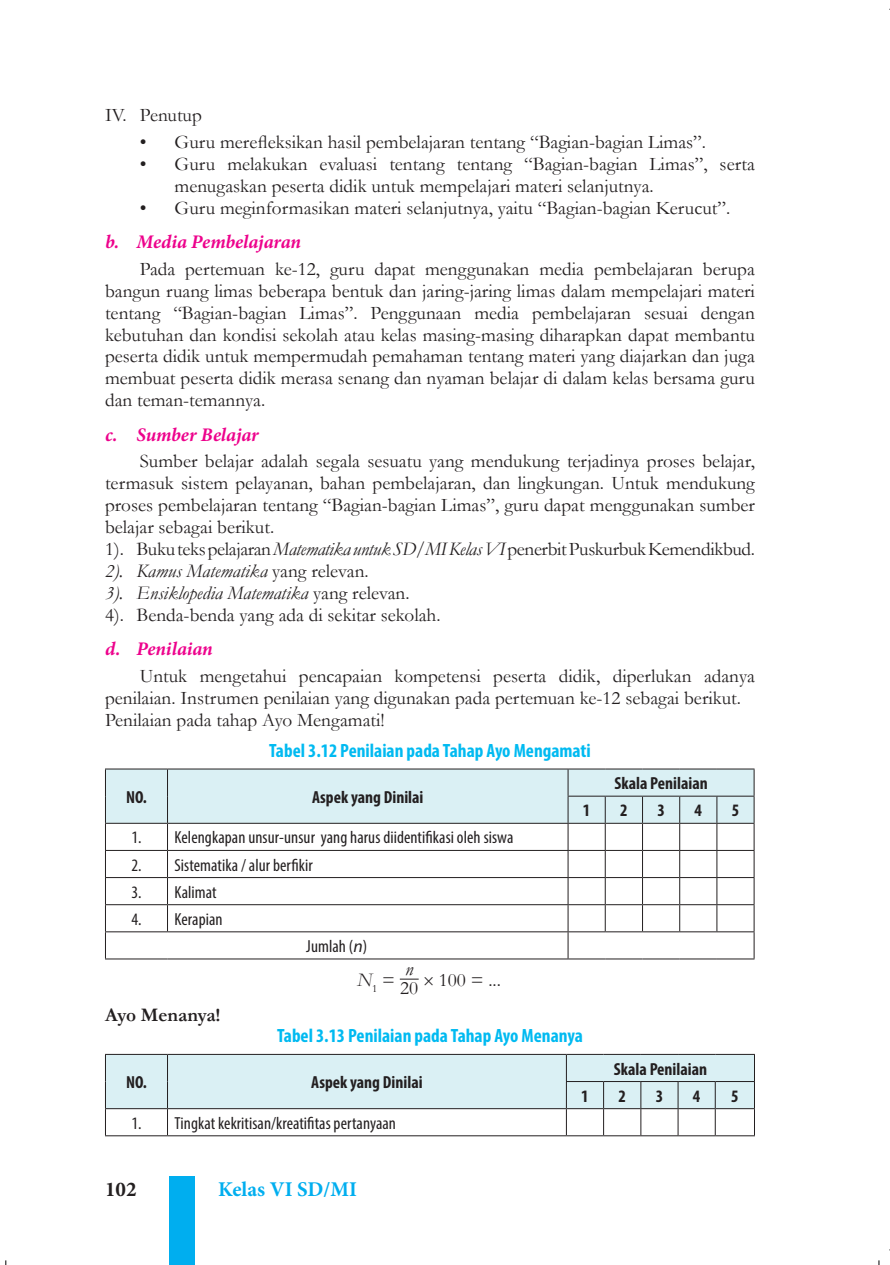
<style>
.page{position:relative;width:890px;height:1265px;background:#fff}
.page>*{position:absolute;margin:0;border:0;box-sizing:border-box;transform-origin:0 0}
.t1{font:700 21px "Minion Pro";color:#00aeef}
.t2{font:700 21px "Minion Pro";color:#231f20}
.t3{font:19.25px/21.9px "Garamond";color:#231f20}
.t4{font:700 condensed 19.25px "Myriad Pro";color:#00baf1}
.t5{font:italic 700 19.25px "Minion Pro";letter-spacing:-.005em;color:#ed028c}
.t6{font:700 19.25px "Garamond";letter-spacing:-.005em;color:#231f20}
.t7{font:italic 19.25px "Garamond";color:#231f20}
.t8{font:condensed 17.5px "Myriad Pro";letter-spacing:.005em;color:#231f20}
.t9{font:700 condensed 17.5px "Myriad Pro";color:#231f20}
.s1{font-style:italic}
.s2{font-style:italic;font-stretch:normal}
</style>
<div class="page">
<div style="left:170px;top:1176px;width:25px;height:88px;background:#00aeef"></div>
<hr style="left:105px;top:958px;width:63px;height:1px;background:#231f20">
<hr style="left:168px;top:958px;width:400px;height:1px;background:#231f20">
<hr style="left:568px;top:958px;width:37px;height:1px;background:#231f20">
<hr style="left:605px;top:958px;width:37px;height:1px;background:#231f20">
<hr style="left:642px;top:958px;width:38px;height:1px;background:#231f20">
<hr style="left:680px;top:958px;width:37px;height:1px;background:#231f20">
<hr style="left:717px;top:958px;width:37px;height:1px;background:#231f20">
<hr style="left:105px;top:768px;width:63px;height:1px;background:#231f20">
<hr style="left:168px;top:768px;width:400px;height:1px;background:#231f20">
<hr style="left:568px;top:768px;width:37px;height:1px;background:#231f20">
<hr style="left:605px;top:768px;width:37px;height:1px;background:#231f20">
<hr style="left:642px;top:768px;width:38px;height:1px;background:#231f20">
<hr style="left:680px;top:768px;width:37px;height:1px;background:#231f20">
<hr style="left:717px;top:768px;width:37px;height:1px;background:#231f20">
<svg style="left:105px;top:769px;width:650px;height:189px"></svg>
<hr style="left:105px;top:904px;width:63px;height:1px;background:#231f20">
<hr style="left:168px;top:904px;width:400px;height:1px;background:#231f20">
<hr style="left:568px;top:904px;width:37px;height:1px;background:#231f20">
<hr style="left:605px;top:904px;width:37px;height:1px;background:#231f20">
<hr style="left:642px;top:904px;width:38px;height:1px;background:#231f20">
<hr style="left:680px;top:904px;width:37px;height:1px;background:#231f20">
<hr style="left:717px;top:904px;width:37px;height:1px;background:#231f20">
<svg style="left:400px;top:978px;width:19px;height:1px"></svg>
<hr style="left:105px;top:1135px;width:63px;height:1px;background:#231f20">
<hr style="left:168px;top:1135px;width:398px;height:1px;background:#231f20">
<hr style="left:566px;top:1135px;width:38px;height:1px;background:#231f20">
<hr style="left:604px;top:1135px;width:37px;height:1px;background:#231f20">
<hr style="left:641px;top:1135px;width:37px;height:1px;background:#231f20">
<hr style="left:678px;top:1135px;width:37px;height:1px;background:#231f20">
<hr style="left:715px;top:1135px;width:40px;height:1px;background:#231f20">
<svg style="left:105px;top:1054px;width:650px;height:81px"></svg>
<hr style="left:566px;top:1108px;width:38px;height:1px;background:#231f20">
<hr style="left:604px;top:1108px;width:37px;height:1px;background:#231f20">
<hr style="left:641px;top:1108px;width:37px;height:1px;background:#231f20">
<hr style="left:678px;top:1108px;width:37px;height:1px;background:#231f20">
<hr style="left:715px;top:1108px;width:40px;height:1px;background:#231f20">
<p class="t3" style="left:105px;top:104px;width:98px">IV. Penutup</p>
<p class="t3" style="left:140px;top:130px;width:568px">• Guru merefleksikan hasil pembelajaran tentang “Bagian-bagian Limas”.</p>
<p class="t3" style="left:174px;top:152px;width:582px;text-indent:-35px">• Guru melakukan evaluasi tentang tentang “Bagian-bagian Limas”, serta menugaskan peserta didik untuk mempelajari materi selanjutnya.</p>
<p class="t3" style="left:140px;top:196px;width:592px">• Guru meginformasikan materi selanjutnya, yaitu “Bagian-bagian Kerucut”.</p>
<p class="t5" style="left:105px;top:228px;width:198px">b. Media Pembelajaran</p>
<p class="t3" style="left:105px;top:257px;width:651px;text-align:justify;text-indent:35px">Pada pertemuan ke-12, guru dapat menggunakan media pembelajaran berupa bangun ruang limas beberapa bentuk dan jaring-jaring limas dalam mempelajari materi tentang “Bagian-bagian Limas”. Penggunaan media pembelajaran sesuai dengan kebutuhan dan kondisi sekolah atau kelas masing-masing diharapkan dapat membantu peserta didik untuk mempermudah pemahaman tentang materi yang diajarkan dan juga membuat peserta didik merasa senang dan nyaman belajar di dalam kelas bersama guru dan teman-temannya.</p>
<p class="t5" style="left:105px;top:421px;width:155px">c. Sumber Belajar</p>
<p class="t3" style="left:105px;top:450px;width:651px;text-indent:35px">Sumber belajar adalah segala sesuatu yang mendukung terjadinya proses belajar, termasuk sistem pelayanan, bahan pembelajaran, dan lingkungan. Untuk mendukung proses pembelajaran tentang “Bagian-bagian Limas”, guru dapat menggunakan sumber belajar sebagai berikut.<br>1). Buku teks pelajaran <span class="s1">Matematika untuk SD/MI Kelas VI</span> penerbit Puskurbuk Kemendikbud.<br><span class="s1">2). Kamus Matematika</span> yang relevan.<br><span class="s1">3). Ensiklopedia Matematika</span> yang relevan.<br>4). Benda-benda yang ada di sekitar sekolah.</p>
<p class="t5" style="left:105px;top:635px;width:109px">d. Penilaian</p>
<p class="t3" style="left:105px;top:664px;width:651px;text-indent:35px">Untuk mengetahui pencapaian kompetensi peserta didik, diperlukan adanya penilaian. Instrumen penilaian yang digunakan pada pertemuan ke-12 sebagai berikut.<br>Penilaian pada tahap Ayo Mengamati!</p>
<p class="t4" style="left:269px;top:738px;width:323px">Tabel 3.12 Penilaian pada Tahap Ayo Mengamati</p>
<p class="t9" style="left:126px;top:786px;width:22px">NO.</p>
<p class="t9" style="left:312px;top:786px;width:113px">Aspek yang Dinilai</p>
<p class="t9" style="left:614px;top:772px;width:95px">Skala Penilaian</p>
<p class="t9" style="left:583px;top:799px;width:9px">1</p>
<p class="t9" style="left:620px;top:799px;width:9px">2</p>
<p class="t9" style="left:657px;top:799px;width:9px">3</p>
<p class="t9" style="left:695px;top:799px;width:9px">4</p>
<p class="t9" style="left:732px;top:799px;width:9px">5</p>
<p class="t8" style="left:131px;top:827px;width:384px">1. Kelengkapan unsur-unsur yang harus diidentifikasi oleh siswa</p>
<p class="t8" style="left:131px;top:854px;width:183px">2. Sistematika / alur berfikir</p>
<p class="t8" style="left:131px;top:881px;width:87px">3. Kalimat</p>
<p class="t8" style="left:131px;top:908px;width:93px">4. Kerapian</p>
<p class="t8" style="left:306px;top:935px;width:63px">Jumlah (<span class="s2">n</span>)</p>
<p class="t3" style="left:357px;top:968px;width:145px"><span class="s1">N</span><sub>1</sub> = 20 100 = ...</p>
<p class="t7" style="left:405px;top:956px;width:10px">n</p>
<p class="t6" style="left:105px;top:1001px;width:117px">Ayo Menanya!</p>
<p class="t4" style="left:277px;top:1023px;width:307px">Tabel 3.13 Penilaian pada Tahap Ayo Menanya</p>
<p class="t9" style="left:126px;top:1071px;width:22px">NO.</p>
<p class="t9" style="left:311px;top:1071px;width:113px">Aspek yang Dinilai</p>
<p class="t8" style="left:131px;top:1112px;width:266px">1. Tingkat kekritisan/kreatifitas pertanyaan</p>
<p class="t2" style="left:105px;top:1174px;width:33px">102</p>
<p class="t1" style="left:218px;top:1174px;width:140px">Kelas VI SD/MI</p>
<p class="t9" style="left:614px;top:1057px;width:95px">Skala Penilaian</p>
<p class="t9" style="left:581px;top:1084px;width:9px">1</p>
<p class="t9" style="left:618px;top:1084px;width:9px">2</p>
<p class="t9" style="left:656px;top:1084px;width:9px">3</p>
<p class="t9" style="left:693px;top:1084px;width:9px">4</p>
<p class="t9" style="left:731px;top:1084px;width:9px">5</p>
</div>
